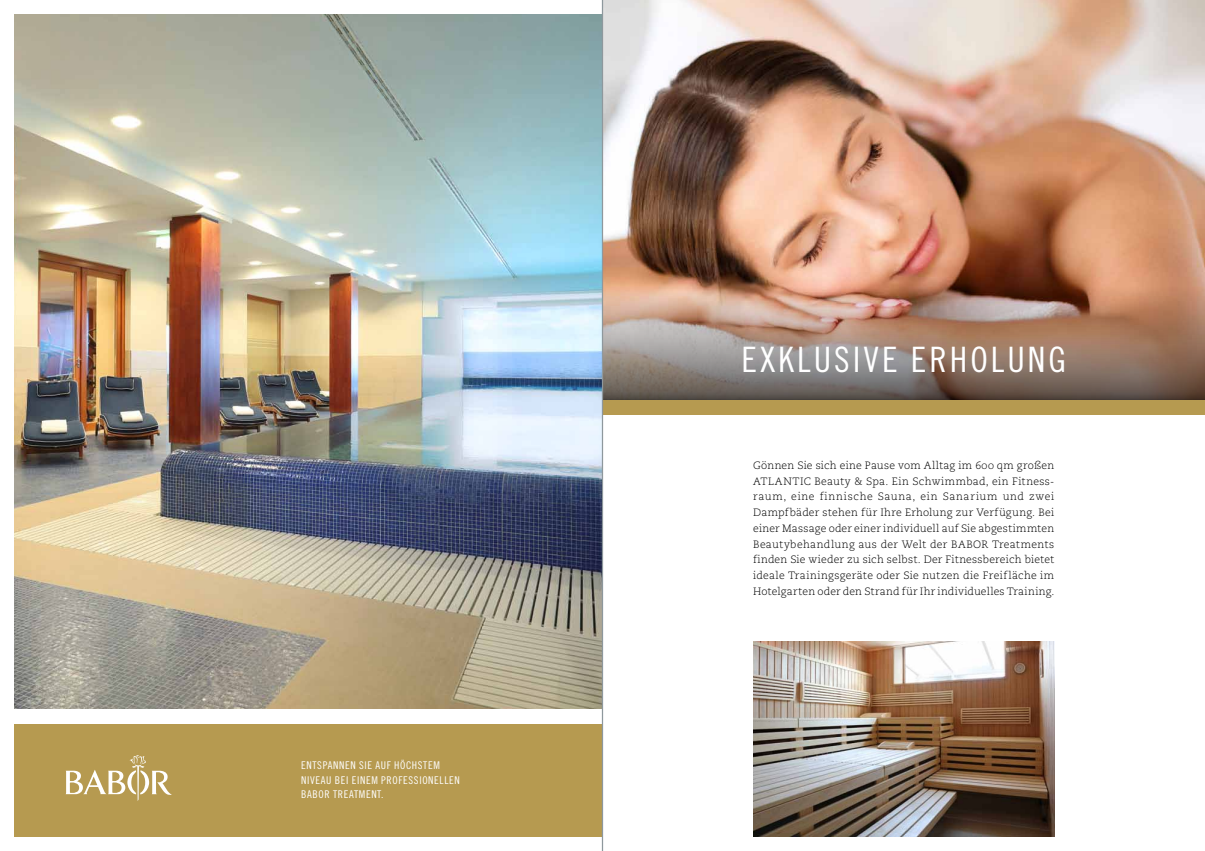
<style>
.page{position:relative;width:1205px;height:851px;background:#fff}
.page>*{position:absolute;margin:0;border:0;box-sizing:border-box;transform-origin:0 0}
.t1{font:35px "Trade Gothic Cond Eighteen";letter-spacing:.085em;color:#fff}
.t2{font:10.62px/15.8px "Caecilia Light Os F";letter-spacing:.025em;color:#000}
.t3{font:10.62px/14.1px "Trade Gothic Cond Eighteen";letter-spacing:.06em;color:#fff}
</style>
<div class="page">
<img style="left:603px;top:0;width:602px;height:287px">
<div style="left:14px;top:716px;width:588px;height:120px;background:#b69a50"></div>
<img style="left:14px;top:14px;width:588px;height:695px">
<img style="left:603px;top:287px;width:602px;height:113px">
<div style="left:602px;top:400px;width:603px;height:15px;background:#b69a50"></div>
<img style="left:753px;top:641px;width:301px;height:195px">
<svg style="left:66px;top:755px;width:106px;height:46px"></svg>
<div style="left:0;top:709px;width:602px;height:14px;background:#fff"></div>
<hr style="left:602px;top:0;width:1px;height:850px;background:#8e989d">
<p class="t3" style="left:301px;top:758px;width:159px">ENTSPANN EN SI E AUF HÖCHSTEM<br>NIVEAU BEI EINEM PROFESSION ELLEN<br>BABOR TREATMENT.</p>
<h1 class="t1" style="left:741px;top:339px;width:326px">EXKLUSIVE ERHOLUNG</h1>
<p class="t2" style="left:753px;top:457px;width:303px">Gönnen Sie sich eine Pause vom Alltag im 600 qm großen ATLANTIC Beauty &amp; Spa. Ein Schwimmbad, ein Fitness&shy;raum, eine finnische Sauna, ein Sanarium und zwei Dampfbäder stehen für Ihre Erholung zur Verfügung. Bei einer Massage oder einer individuell auf Sie abgestimmten Beautybehandlung aus der Welt der BABOR Treatments finden Sie wieder zu sich selbst. Der Fitnessbereich bietet ideale Trainingsgeräte oder Sie nutzen die Freifläche im Hotelgarten oder den Strand für Ihr individuelles Training.</p>
</div>
